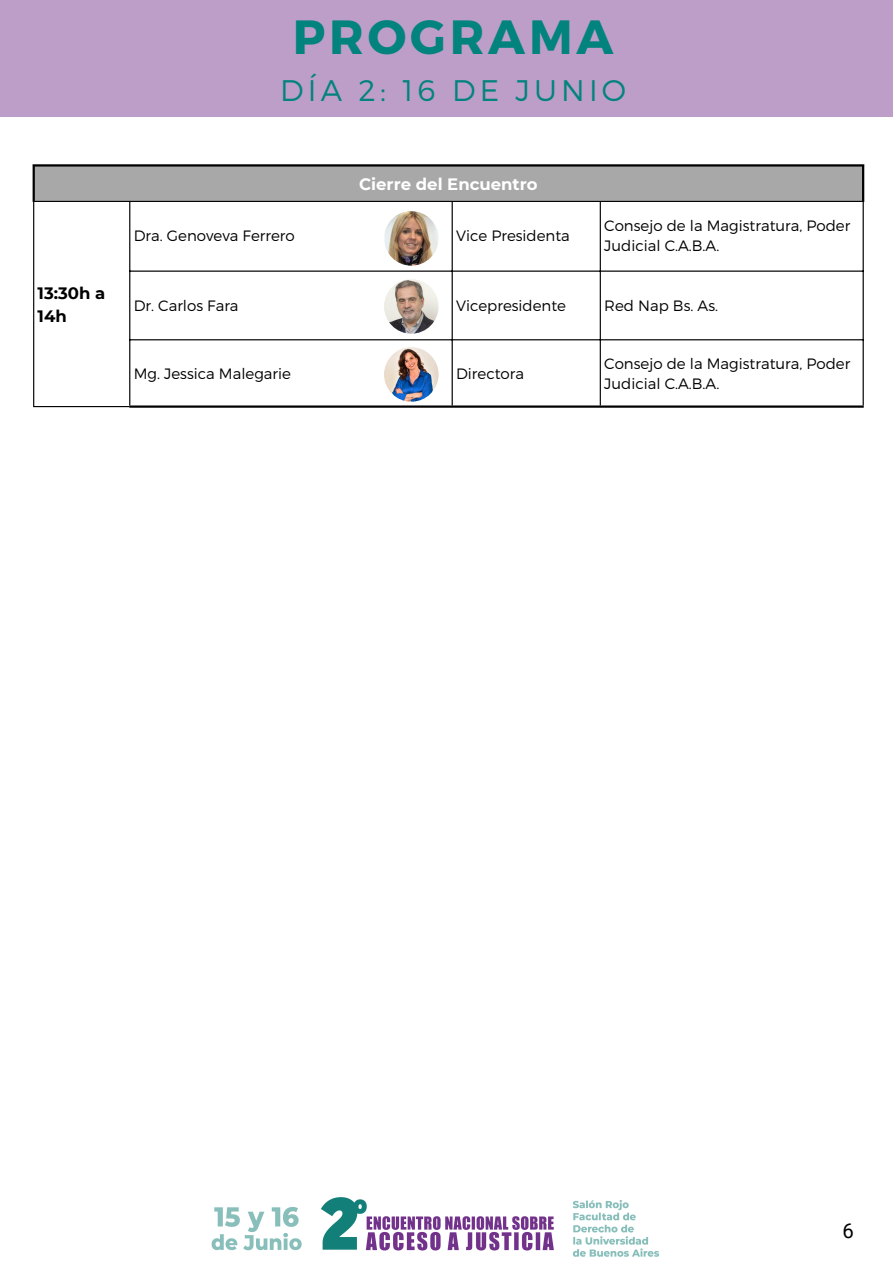
<style>
.page{position:relative;width:893px;height:1264px;background:#fff}
.page>*{position:absolute;margin:0;border:0;box-sizing:border-box;transform-origin:0 0}
.t1{font:700 48px "Montserrat";letter-spacing:.08em;color:#02837e}
.t2{font:300 29.7px "Montserrat";letter-spacing:.14em;color:#02837e}
.t3{font:20.25px "Roboto";color:#000}
.t4{font:700 16.5px "Montserrat";color:#fff}
.t5{font:700 16.5px/23.5px "Montserrat";color:#000}
.t6{font:300 15px/20.2px "Montserrat";color:#000}
</style>
<div class="page">
<div style="left:0;top:0;width:892px;height:116px;background:#bd9ec8"></div>
<img style="left:211px;top:1197px;width:448px;height:60px">
<div style="left:33px;top:165px;width:830px;height:37px;background:#a9a8a8"></div>
<hr style="left:33px;top:202px;width:1px;height:204px;background:#000">
<hr style="left:129px;top:202px;width:1px;height:203px;background:#000">
<hr style="left:451px;top:202px;width:1px;height:203px;background:#000">
<hr style="left:599px;top:202px;width:1px;height:203px;background:#000">
<hr style="left:862px;top:202px;width:1px;height:203px;background:#000">
<hr style="left:35px;top:201px;width:827px;height:1px;background:#000">
<hr style="left:129px;top:270px;width:734px;height:2px;background:#000">
<hr style="left:129px;top:339px;width:734px;height:1px;background:#000">
<hr style="left:33px;top:406px;width:96px;height:1px;background:#000">
<hr style="left:33px;top:166px;width:2px;height:36px;background:#000">
<hr style="left:862px;top:166px;width:2px;height:36px;background:#000">
<hr style="left:33px;top:164px;width:831px;height:2px;background:#000">
<hr style="left:129px;top:405px;width:734px;height:3px;background:#000">
<img style="left:384px;top:211px;width:54px;height:55px;border-radius:50%">
<img style="left:384px;top:279px;width:54px;height:55px;border-radius:50%">
<img style="left:384px;top:347px;width:54px;height:55px;border-radius:50%">
<p class="t5" style="left:38px;top:281px;width:69px">13:30h a<br>14h</p>
<p class="t1" style="left:293px;top:6px;width:322px">PROGRAMA</p>
<p class="t2" style="left:280px;top:71px;width:347px">DÍA 2: 16 DE JUNIO</p>
<p class="t4" style="left:359px;top:174px;width:180px">Cierre del Encuentro</p>
<p class="t6" style="left:134px;top:225px;width:162px">Dra. Genoveva Ferrero</p>
<p class="t6" style="left:456px;top:225px;width:115px">Vice Presidenta</p>
<p class="t6" style="left:604px;top:215px;width:247px">Consejo de la Magistratura, Poder<br>Judicial C.A.B.A.</p>
<p class="t6" style="left:134px;top:295px;width:106px">Dr. Carlos Fara</p>
<p class="t6" style="left:456px;top:295px;width:111px">Vicepresidente</p>
<p class="t6" style="left:604px;top:295px;width:115px">Red Nap Bs. As.</p>
<p class="t6" style="left:134px;top:362px;width:159px">Mg. Jessica Malegarie</p>
<p class="t6" style="left:456px;top:362px;width:69px">Directora</p>
<p class="t6" style="left:604px;top:352px;width:247px">Consejo de la Magistratura, Poder<br>Judicial C.A.B.A.</p>
<p class="t3" style="left:842px;top:1218px;width:13px">6</p>
</div>
